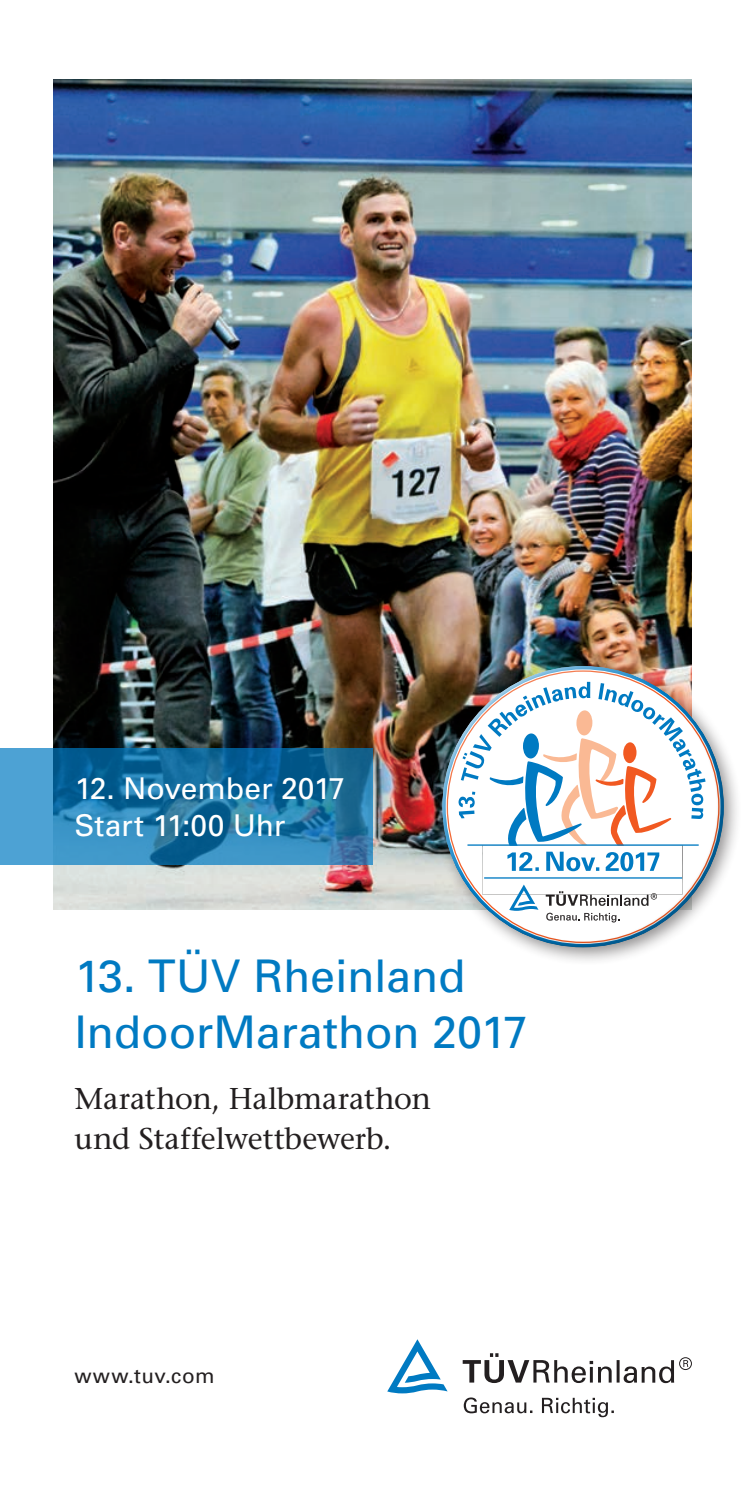
<style>
.page{position:relative;width:745px;height:1489px;background:#fff}
.page>*{position:absolute;margin:0;border:0;box-sizing:border-box;transform-origin:0 0}
.t1{font:45px/56.2px "Univers";letter-spacing:-.005em;color:#007ac2}
.t2{font:30px/40px "Stone Serif";letter-spacing:-.01em;color:#231f20}
.t3{font:30px/37.5px "Univers";letter-spacing:-.005em;color:#fff}
.t4{font:20.5px "Univers";letter-spacing:.025em;color:#231f20}
</style>
<div class="page">
<img style="left:53px;top:80px;width:638px;height:829px">
<svg style="left:463px;top:1397px;width:69px;height:16px"></svg>
<svg style="left:541px;top:1397px;width:72px;height:19px"></svg>
<svg style="left:462px;top:1353px;width:149px;height:29px"></svg>
<hr style="left:616px;top:1359px;width:3px;height:23px;background:#231f20">
<svg style="left:623px;top:1360px;width:50px;height:22px"></svg>
<div style="left:678px;top:1357px;width:13px;height:12px;border:1px solid #231f20;border-radius:50%"></div>
<svg style="left:683px;top:1360px;width:4px;height:6px"></svg>
<svg style="left:387px;top:1339px;width:60px;height:54px"></svg>
<svg style="left:0;top:748px;width:372px;height:116px;background:#247aab"></svg>
<div style="left:432px;top:656px;width:310px;height:309px;background:#231f20;opacity:.5"></div>
<div style="left:435px;top:658px;width:248px;height:249px;background:#fff;opacity:.75"></div>
<div style="left:465px;top:689px;width:264px;height:258px;background:#231f20;opacity:.3"></div>
<p class="t3" style="left:74px;top:768px;width:272px">12. November 2017<br>Start 11:00 Uhr</p>
<h1 class="t1" style="left:74px;top:947px;width:455px">13. TÜV Rheinland<br>IndoorMarathon 2017</h1>
<p class="t2" style="left:74px;top:1078px;width:358px">Marathon, Halbmarathon und Staffelwettbewerb.</p>
<p class="t4" style="left:74px;top:1362px;width:141px">www.tuv.com</p>
</div>
